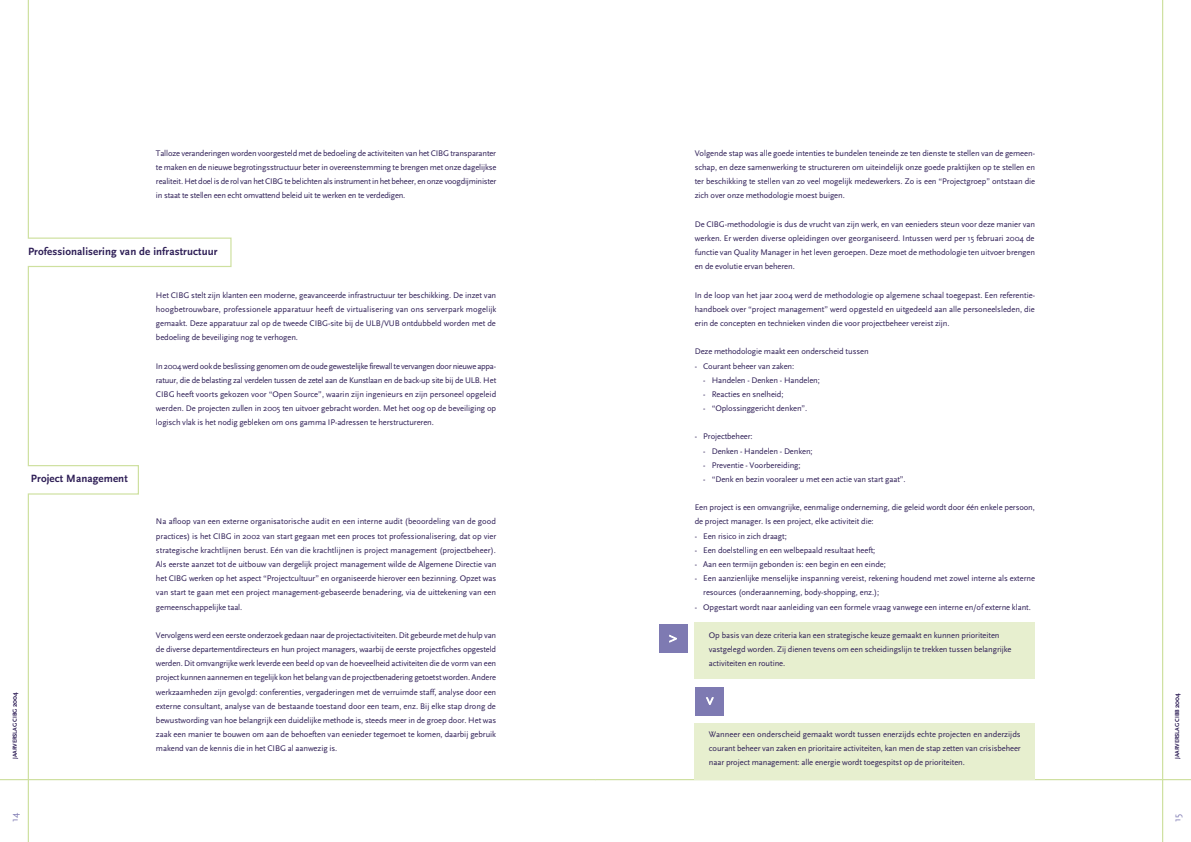
<style>
.page{position:relative;width:1191px;height:842px;background:#fff}
.page>*{position:absolute;margin:0;border:0;box-sizing:border-box;transform-origin:0 0}
.TITRE2{font:700 11px "Scala Sans";letter-spacing:.01em;color:#2e1e56}
.t1{font:10px "Scala Sans";color:#7e7ab2}
.body{font:8.5px/14.2px "Scala Sans";letter-spacing:-.01em;color:#2e1e56;text-align:justify}
.tirets{font:8.5px "Scala Sans";letter-spacing:-.01em;color:#2e1e56}
.t2{font:700 6px "Scala Sans";letter-spacing:-.01em;color:#2e1e56}
.s1{font-size:7px}
</style>
<div class="page">
<hr style="left:0;top:779px;width:595px;height:1px;background:#cee09f">
<hr style="left:1162px;top:0;width:1px;height:842px;background:#cee09f">
<hr style="left:595px;top:779px;width:596px;height:1px;background:#cee09f">
<div style="left:695px;top:723px;width:340px;height:57px;background:#e7efcf"></div>
<div style="left:695px;top:622px;width:340px;height:56px;background:#e7efcf"></div>
<div style="left:659px;top:625px;width:28px;height:28px;background:#7e7ab2"></div>
<svg style="left:669px;top:635px;width:8px;height:7px"></svg>
<div style="left:695px;top:687px;width:29px;height:28px;background:#7e7ab2"></div>
<svg style="left:706px;top:697px;width:7px;height:8px"></svg>
<svg style="left:27px;top:0;width:205px;height:842px"></svg>
<p class="body" style="left:156px;top:146px;width:342px">Talloze veranderingen worden voorgesteld met de bedoeling de activiteiten van het CIBG transparanter te maken en de nieuwe begrotingsstructuur beter in overeenstemming te brengen met onze dagelijkse realiteit. Het doel is de rol van het CIBG te belichten als instrument in het beheer, en onze voogdijminister in staat te stellen een echt omvattend beleid uit te werken en te verdedigen.</p>
<p class="TITRE2" style="left:28px;top:246px;width:191px">Professionalisering van de infrastructuur</p>
<p class="body" style="left:156px;top:288px;width:342px">Het CIBG stelt zijn klanten een moderne, geavanceerde infrastructuur ter beschikking. De inzet van hoogbetrouwbare, professionele apparatuur heeft de virtualisering van ons serverpark mogelijk gemaakt. Deze apparatuur zal op de tweede CIBG-site bij de ULB/VUB ontdubbeld worden met de bedoeling de beveiliging nog te verhogen.</p>
<p class="body" style="left:156px;top:359px;width:342px">In 2004 werd ook de beslissing genomen om de oude gewestelijke firewall te vervangen door nieuwe appa&shy;ratuur, die de belasting zal verdelen tussen de zetel aan de Kunstlaan en de back-up site bij de ULB. Het CIBG heeft voorts gekozen voor “Open Source”, waarin zijn ingenieurs en zijn personeel opgeleid werden. De projecten zullen in 2005 ten uitvoer gebracht worden. Met het oog op de beveiliging op logisch vlak is het nodig gebleken om ons gamma IP-adressen te herstructureren.</p>
<p class="TITRE2" style="left:31px;top:472px;width:98px">Project Management</p>
<p class="t2" style="left:12px;top:759px;width:68px;rotate:-90deg">JAARVERSLAG CIBG <span class="s1">2004</span></p>
<p class="body" style="left:156px;top:515px;width:342px">Na afloop van een externe organisatorische audit en een interne audit (beoordeling van de good practices) is het CIBG in 2002 van start gegaan met een proces tot professionalisering, dat op vier strategische krachtlijnen berust. Eén van die krachtlijnen is project management (projectbeheer).<br>Als eerste aanzet tot de uitbouw van dergelijk project management wilde de Algemene Directie van het CIBG werken op het aspect “Projectcultuur” en organiseerde hierover een bezinning. Opzet was van start te gaan met een project management-gebaseerde benadering, via de uittekening van een gemeenschappelijke taal.</p>
<p class="body" style="left:156px;top:628px;width:342px">Vervolgens werd een eerste onderzoek gedaan naar de projectactiviteiten. Dit gebeurde met de hulp van de diverse departementdirecteurs en hun project managers, waarbij de eerste projectfiches opgesteld werden. Dit omvangrijke werk leverde een beeld op van de hoeveelheid activiteiten die de vorm van een project kunnen aannemen en tegelijk kon het belang van de projectbenadering getoetst worden. Andere werkzaamheden zijn gevolgd: conferenties, vergaderingen met de verruimde staff, analyse door een externe consultant, analyse van de bestaande toestand door een team, enz. Bij elke stap drong de bewustwording van hoe belangrijk een duidelijke methode is, steeds meer in de groep door. Het was zaak een manier te bouwen om aan de behoeften van eenieder tegemoet te komen, daarbij gebruik makend van de kennis die in het CIBG al aanwezig is.</p>
<p class="t1" style="left:9px;top:822px;width:11px;rotate:-90deg">14</p>
<p class="body" style="left:694px;top:146px;width:342px">Volgende stap was alle goede intenties te bundelen teneinde ze ten dienste te stellen van de gemeen&shy;schap, en deze samenwerking te structureren om uiteindelijk onze goede praktijken op te stellen en ter beschikking te stellen van zo veel mogelijk medewerkers. Zo is een “Projectgroep” ontstaan die zich over onze methodologie moest buigen.</p>
<p class="body" style="left:694px;top:217px;width:342px">De CIBG-methodologie is dus de vrucht van zijn werk, en van eenieders steun voor deze manier van werken. Er werden diverse opleidingen over georganiseerd. Intussen werd per 15 februari 2004 de functie van Quality Manager in het leven geroepen. Deze moet de methodologie ten uitvoer brengen en de evolutie ervan beheren.</p>
<p class="body" style="left:694px;top:288px;width:342px">In de loop van het jaar 2004 werd de methodologie op algemene schaal toegepast. Een referentie&shy;handboek over “project management” werd opgesteld en uitgedeeld aan alle personeelsleden, die erin de concepten en technieken vinden die voor projectbeheer vereist zijn.</p>
<p class="tirets" style="left:694px;top:347px;width:175px">Deze methodologie maakt een onderscheid tussen</p>
<p class="tirets" style="left:694px;top:361px;width:101px">- Courant beheer van zaken:</p>
<p class="tirets" style="left:703px;top:375px;width:118px">- Handelen - Denken - Handelen;</p>
<p class="tirets" style="left:703px;top:389px;width:82px">- Reacties en snelheid;</p>
<p class="tirets" style="left:703px;top:404px;width:106px">- “Oplossinggericht denken”.</p>
<p class="tirets" style="left:694px;top:432px;width:59px">- Projectbeheer:</p>
<p class="tirets" style="left:703px;top:446px;width:111px">- Denken - Handelen - Denken;</p>
<p class="tirets" style="left:703px;top:460px;width:99px">- Preventie - Voorbereiding;</p>
<p class="tirets" style="left:703px;top:475px;width:204px">- “Denk en bezin vooraleer u met een actie van start gaat”.</p>
<p class="body" style="left:694px;top:501px;width:342px">Een project is een omvangrijke, eenmalige onderneming, die geleid wordt door één enkele persoon, de project manager. Is een project, elke activiteit die:</p>
<p class="body" style="left:694px;top:529px;width:94px">- Een risico in zich draagt;</p>
<p class="body" style="left:694px;top:543px;width:182px">- Een doelstelling en een welbepaald resultaat heeft;</p>
<p class="body" style="left:694px;top:557px;width:193px">- Aan een termijn gebonden is: een begin en een einde;</p>
<p class="body" style="left:703px;top:571px;width:333px;text-indent:-9px">- Een aanzienlijke menselijke inspanning vereist, rekening houdend met zowel interne als externe resources (onderaanneming, body-shopping, enz.);</p>
<p class="body" style="left:694px;top:600px;width:338px">- Opgestart wordt naar aanleiding van een formele vraag vanwege een interne en/of externe klant.</p>
<p class="body" style="left:709px;top:628px;width:304px;text-align:left">Op basis van deze criteria kan een strategische keuze gemaakt en kunnen prioriteiten vastgelegd worden. Zij dienen tevens om een scheidingslijn te trekken tussen belangrijke activiteiten en routine.</p>
<p class="body" style="left:709px;top:727px;width:313px">Wanneer een onderscheid gemaakt wordt tussen enerzijds echte projecten en anderzijds courant beheer van zaken en prioritaire activiteiten, kan men de stap zetten van crisisbeheer naar project management: alle energie wordt toegespitst op de prioriteiten.</p>
<p class="t2" style="left:1174px;top:759px;width:67px;rotate:-90deg">JAARVERSLAG CIBB <span class="s1">2004</span></p>
<p class="t1" style="left:1171px;top:822px;width:9px;rotate:-90deg">15</p>
</div>
